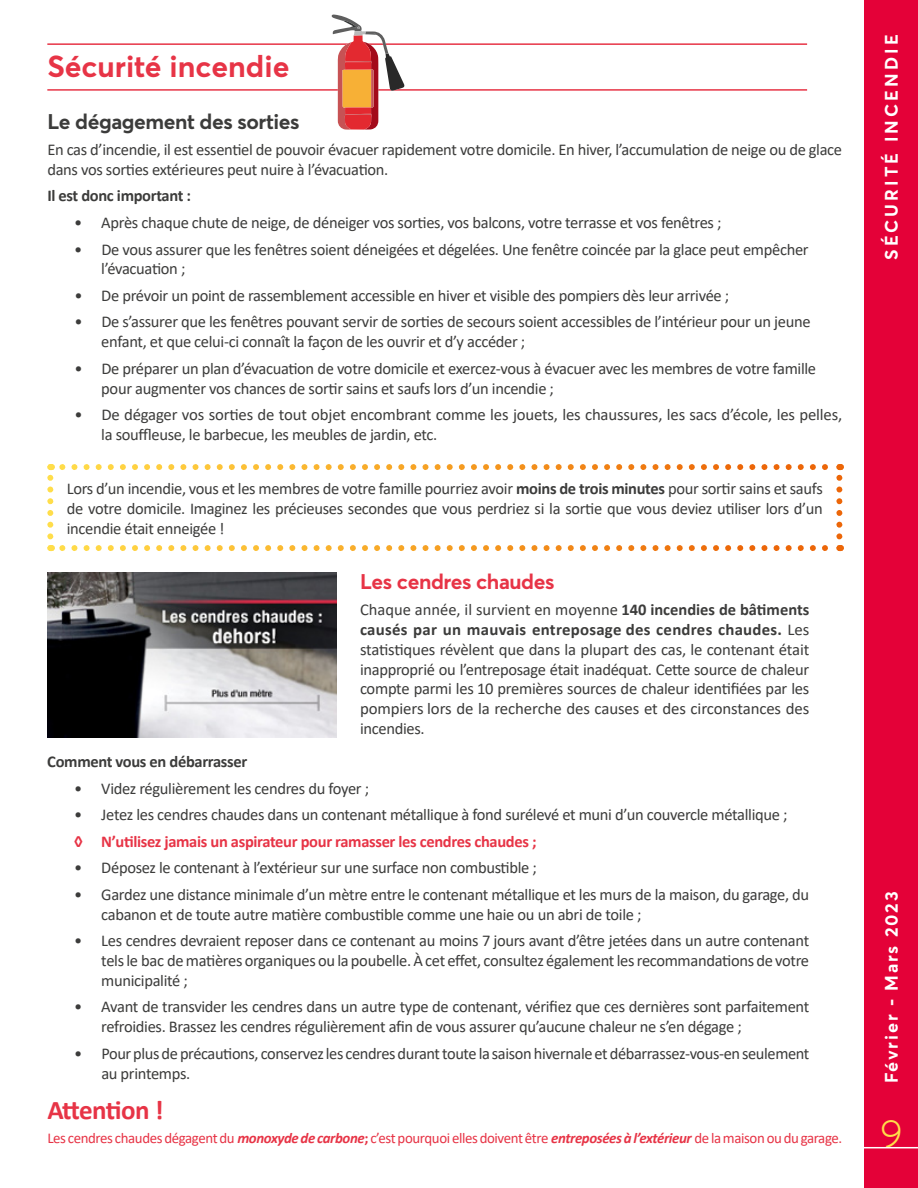
<style>
.page{position:relative;width:918px;height:1188px;background:#fff}
.page>*{position:absolute;margin:0;border:0;box-sizing:border-box;transform-origin:0 0}
.t1{font:300 39px "Averta";color:#ffde4a}
.t2{font:700 30px "Averta";color:#e73446}
.t3{font:700 27px "Calibri";letter-spacing:-.025em;color:#e73446}
.t4{font:700 21px "Averta";letter-spacing:-.02em;color:#3c3c3b}
.t5{font:700 21px "Averta";letter-spacing:-.02em;color:#e73446}
.t6{font:700 18px "Averta";letter-spacing:.1em;color:#fff}
.t7{font:700 18px "Averta";letter-spacing:.155em;color:#fff}
.t8{font:16.5px/19.8px "Calibri";letter-spacing:-.02em;color:#3c3c3b}
.t9{font:700 16.5px "Calibri";letter-spacing:-.02em;color:#e73446}
.t10{font:700 16.5px "Calibri";letter-spacing:-.02em;color:#3c3c3b}
.t11{font:15px "Calibri";letter-spacing:-.025em;color:#e73446}
.s1{font-weight:700}
.s2{font-weight:700;font-style:italic}
</style>
<div class="page">
<hr style="left:47px;top:89px;width:760px;height:2px;background:#e73446">
<hr style="left:47px;top:43px;width:760px;height:2px;background:#e73446">
<svg style="left:331px;top:15px;width:74px;height:115px"></svg>
<svg style="left:47px;top:536px;width:6px;height:12px"></svg>
<svg style="left:836px;top:536px;width:6px;height:12px"></svg>
<svg style="left:51px;top:545px;width:788px;height:6px"></svg>
<svg style="left:47px;top:464px;width:6px;height:72px"></svg>
<svg style="left:62px;top:464px;width:780px;height:72px"></svg>
<svg style="left:62px;top:545px;width:771px;height:6px"></svg>
<img style="left:47px;top:572px;width:290px;height:166px">
<div style="left:864px;top:0;width:54px;height:1188px;background:#e40138"></div>
<hr style="left:842px;top:1147px;width:76px;height:1px;background:#fff">
<h2 class="t2" style="left:47px;top:47px;width:244px">Sécurité incendie</h2>
<p class="t4" style="left:47px;top:108px;width:254px">Le dégagement des sorties</p>
<p class="t8" style="left:47px;top:139px;width:796px">En cas d’incendie, il est essentiel de pouvoir évacuer rapidement votre domicile. En hiver, l’accumulation de neige ou de glace dans vos sorties extérieures peut nuire à l’évacuation.</p>
<p class="t10" style="left:47px;top:184px;width:145px">Il est donc important :</p>
<p class="t8" style="left:74px;top:212px;width:649px">• Après chaque chute de neige, de déneiger vos sorties, vos balcons, votre terrasse et vos fenêtres ;</p>
<p class="t8" style="left:101px;top:239px;width:709px;text-indent:-27px">• De vous assurer que les fenêtres soient déneigées et dégelées. Une fenêtre coincée par la glace peut empêcher l’évacuation ;</p>
<p class="t8" style="left:74px;top:285px;width:656px">• De prévoir un point de rassemblement accessible en hiver et visible des pompiers dès leur arrivée ;</p>
<p class="t8" style="left:101px;top:312px;width:711px;text-indent:-27px">• De s’assurer que les fenêtres pouvant servir de sorties de secours soient accessibles de l’intérieur pour un jeune enfant, et que celui-ci connaît la façon de les ouvrir et d’y accéder ;</p>
<p class="t8" style="left:101px;top:358px;width:716px;text-indent:-27px">• De préparer un plan d’évacuation de votre domicile et exercez-vous à évacuer avec les membres de votre famille pour augmenter vos chances de sortir sains et saufs lors d’un incendie ;</p>
<p class="t8" style="left:101px;top:404px;width:742px;text-indent:-27px">• De dégager vos sorties de tout objet encombrant comme les jouets, les chaussures, les sacs d’école, les pelles, la souffleuse, le barbecue, les meubles de jardin, etc.</p>
<p class="t8" style="left:67px;top:478px;width:757px;text-align:justify">Lors d’un incendie, vous et les membres de votre famille pourriez avoir <span class="s1">moins de trois minutes</span> pour sortir sains et saufs de votre domicile. Imaginez les précieuses secondes que vous perdriez si la sortie que vous deviez utiliser lors d’un incendie était enneigée !</p>
<p class="t5" style="left:360px;top:568px;width:196px">Les cendres chaudes</p>
<p class="t8" style="left:360px;top:599px;width:451px;text-align:justify">Chaque année, il survient en moyenne <span class="s1">140 incendies de bâtiments causés par un mauvais entreposage des cendres chaudes.</span> Les statistiques révèlent que dans la plupart des cas, le contenant était inapproprié ou l’entreposage était inadéquat. Cette source de chaleur compte parmi les 10 premières sources de chaleur identifiées par les pompiers lors de la recherche des causes et des circonstances des incendies.</p>
<p class="t10" style="left:47px;top:750px;width:201px">Comment vous en débarrasser</p>
<p class="t8" style="left:74px;top:778px;width:296px">• Videz régulièrement les cendres du foyer ;</p>
<p class="t8" style="left:74px;top:804px;width:715px">• Jetez les cendres chaudes dans un contenant métallique à fond surélevé et muni d’un couvercle métallique ;</p>
<p class="t9" style="left:74px;top:830px;width:464px">◊ N’utilisez jamais un aspirateur pour ramasser les cendres chaudes ;</p>
<p class="t8" style="left:74px;top:858px;width:464px">• Déposez le contenant à l’extérieur sur une surface non combustible ;</p>
<p class="t8" style="left:101px;top:884px;width:709px;text-indent:-27px">• Gardez une distance minimale d’un mètre entre le contenant métallique et les murs de la maison, du garage, du cabanon et de toute autre matière combustible comme une haie ou un abri de toile ;</p>
<p class="t8" style="left:101px;top:930px;width:709px;text-align:justify;text-indent:-27px">• Les cendres devraient reposer dans ce contenant au moins 7 jours avant d’être jetées dans un autre contenant tels le bac de matières organiques ou la poubelle. À cet effet, consultez également les recommandations de votre municipalité ;</p>
<p class="t8" style="left:101px;top:997px;width:710px;text-indent:-27px">• Avant de transvider les cendres dans un autre type de contenant, vérifiez que ces dernières sont parfaitement refroidies. Brassez les cendres régulièrement afin de vous assurer qu’aucune chaleur ne s’en dégage ;</p>
<p class="t8" style="left:101px;top:1043px;width:710px;text-indent:-27px">• Pour plus de précautions, conservez les cendres durant toute la saison hivernale et débarrassez-vous-en seulement au printemps.</p>
<h3 class="t3" style="left:47px;top:1091px;width:118px">Attention !</h3>
<p class="t11" style="left:47px;top:1128px;width:797px">Les cendres chaudes dégagent du <span class="s2">monoxyde de carbone</span><span class="s1">;</span> c’est pourquoi elles doivent être <span class="s2">entreposées à l’extérieur</span> de la maison ou du garage.</p>
<p class="t7" style="left:880px;top:260px;width:227px;rotate:-90deg">SÉCURITÉ INCENDIE</p>
<p class="t6" style="left:880px;top:1083px;width:193px;rotate:-90deg">Février - Mars 2023</p>
<h1 class="t1" style="left:880px;top:1109px;width:24px">9</h1>
</div>
